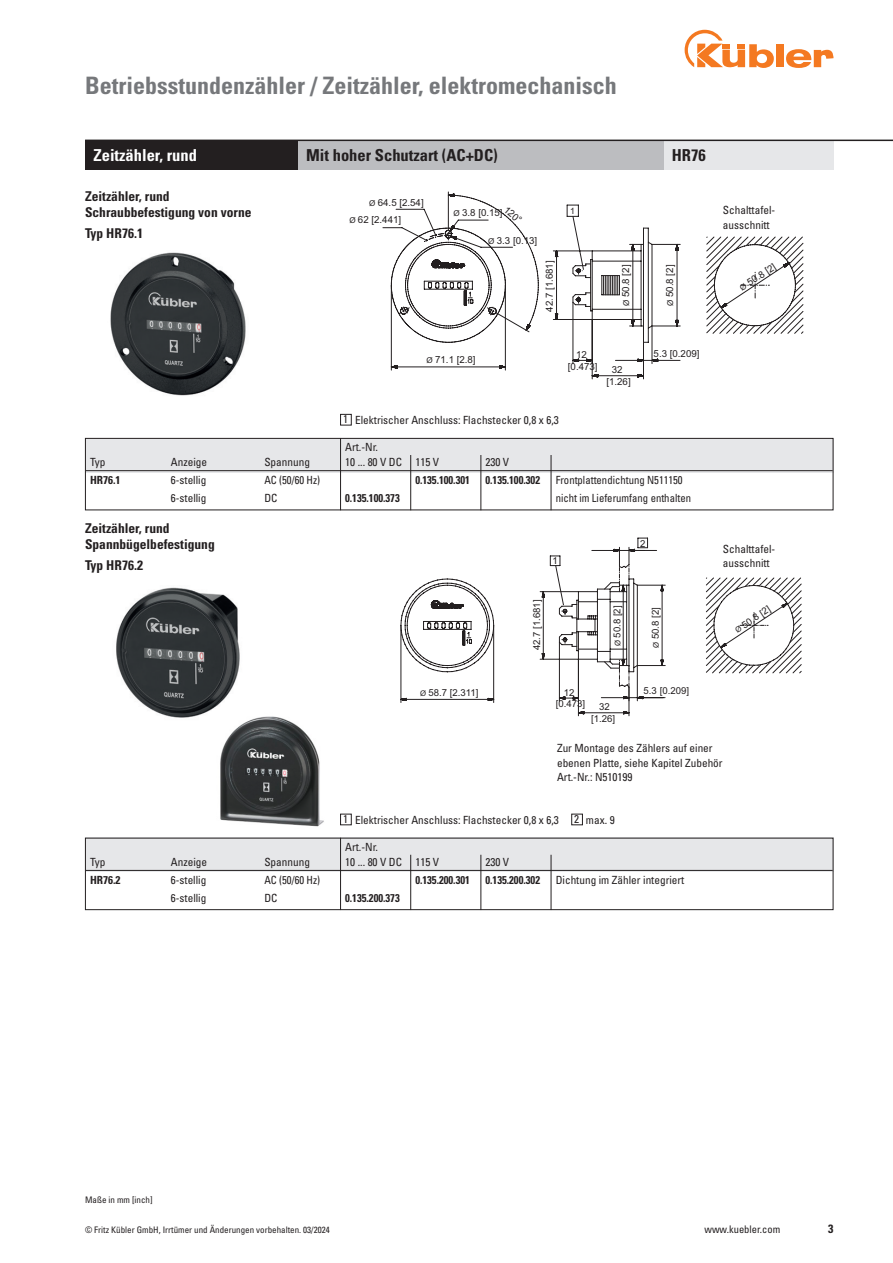
<style>
.page{position:relative;width:893px;height:1263px;background:#fff}
.page>*{position:absolute;margin:0;border:0;box-sizing:border-box;transform-origin:0 0}
.t1{font:700 condensed 24px "Univers LT Std";color:#76787b}
.t2{font:700 condensed 16.5px "Univers LT Std";color:#231f20}
.t3{font:700 condensed 16.5px "Univers LT Std";color:#fff}
.t4{font:700 condensed 13.5px/16.5px "Univers LT Std";color:#231f20}
.t5{font:700 condensed 12px "Univers LT Std";color:#231f20}
.t6{font:condensed 11.25px/14.2px "Univers LT Std";color:#231f20}
.t7{font:700 condensed 11.25px "Univers LT Std";color:#231f20;scale:.95 1}
.t8{font:condensed 11.25px "Univers LT Std";color:#231f20;scale:.95 1}
.t9{font:700 condensed 11.25px "Univers LT Std";color:#231f20}
.t10{font:condensed 10.5px "Univers LT Std";color:#231f20}
.t11{font:9.75px/11.7px "Arial";color:#231f20;text-align:center}
.t12{font:9.6px/11.6px "Arial";color:#231f20;text-align:center}
.t13{font:condensed 9px "Univers LT Std";color:#231f20}
.t14{font:8.7px "Arial";color:#231f20}
.s1{font-size:8.1px}
.s2{font-size:7.8px}
</style>
<div class="page">
<div style="left:776px;top:44px;width:8px;height:23px;background:#f47921"></div>
<svg style="left:786px;top:49px;width:47px;height:19px"></svg>
<svg style="left:685px;top:30px;width:89px;height:38px"></svg>
<img style="left:116px;top:587px;width:124px;height:131px">
<img style="left:110px;top:252px;width:136px;height:144px">
<img style="left:213px;top:710px;width:111px;height:117px">
<svg style="left:706px;top:577px;width:96px;height:96px"></svg>
<svg style="left:401px;top:538px;width:264px;height:178px"></svg>
<svg style="left:706px;top:237px;width:97px;height:97px"></svg>
<svg style="left:383px;top:192px;width:156px;height:178px"></svg>
<svg style="left:553px;top:205px;width:128px;height:174px"></svg>
<div style="left:85px;top:438px;width:748px;height:34px;background:#e6e7e9"></div>
<div style="left:85px;top:838px;width:748px;height:34px;background:#e6e7e9"></div>
<hr style="left:86px;top:470px;width:747px;height:1px;background:#231f20">
<div style="left:85px;top:438px;width:748px;height:72px;border:1px solid #231f20"></div>
<hr style="left:86px;top:870px;width:747px;height:1px;background:#231f20">
<div style="left:85px;top:838px;width:748px;height:72px;border:1px solid #231f20"></div>
<hr style="left:340px;top:438px;width:1px;height:72px;background:#231f20">
<hr style="left:340px;top:838px;width:1px;height:72px;background:#231f20">
<hr style="left:410px;top:455px;width:1px;height:55px;background:#231f20">
<hr style="left:410px;top:855px;width:1px;height:55px;background:#231f20">
<hr style="left:480px;top:455px;width:1px;height:55px;background:#231f20">
<hr style="left:480px;top:855px;width:1px;height:55px;background:#231f20">
<hr style="left:551px;top:455px;width:1px;height:55px;background:#231f20">
<hr style="left:551px;top:855px;width:1px;height:55px;background:#231f20">
<div style="left:340px;top:414px;width:12px;height:11px;border:1px solid #231f20"></div>
<div style="left:340px;top:814px;width:12px;height:11px;border:1px solid #231f20"></div>
<div style="left:571px;top:814px;width:12px;height:11px;border:1px solid #231f20"></div>
<div style="left:85px;top:140px;width:213px;height:30px;background:#231f20"></div>
<div style="left:663px;top:140px;width:170px;height:30px;background:#e6e7e9"></div>
<div style="left:298px;top:140px;width:365px;height:30px;background:#bcbdc0"></div>
<hr style="left:85px;top:140px;width:808px;height:1px;background:#231f20">
<h1 class="t1" style="left:85px;top:71px;width:533px">Betriebsstundenzähler / Zeitzähler, elektromechanisch</h1>
<h2 class="t3" style="left:94px;top:145px;width:105px">Zeitzähler, rund</h2>
<h2 class="t2" style="left:306px;top:145px;width:193px">Mit hoher Schutzart (AC+DC)</h2>
<h2 class="t2" style="left:672px;top:145px;width:35px">HR76</h2>
<p class="t4" style="left:85px;top:188px;width:168px">Zeitzähler, rund<br>Schraubbefestigung von vorne</p>
<p class="t4" style="left:85px;top:225px;width:60px">Typ HR76.1</p>
<p class="t11" style="left:369px;top:196px;width:56px"><span class="s1">Ø</span> 64.5 [2.54]</p>
<p class="t11" style="left:349px;top:214px;width:53px"><span class="s1">Ø</span> 62 [2.441]</p>
<p class="t11" style="left:509px;top:204px;width:22px;rotate:41deg">120°</p>
<p class="t11" style="left:488px;top:234px;width:51px"><span class="s1">Ø</span> 3.3 [0.13]</p>
<p class="t11" style="left:454px;top:207px;width:51px"><span class="s1">Ø</span> 3.8 [0.15]</p>
<p class="t11" style="left:544px;top:312px;width:53px;rotate:-90deg">42.7 [1.681]</p>
<p class="t14" style="left:570px;top:205px;width:6px">1</p>
<p class="t11" style="left:620px;top:306px;width:42px;rotate:-90deg"><span class="s1">Ø</span> 50.8 [2]</p>
<p class="t11" style="left:664px;top:306px;width:42px;rotate:-90deg"><span class="s1">Ø</span> 50.8 [2]</p>
<p class="t11" style="left:427px;top:354px;width:51px"><span class="s1">Ø</span> 71.1 [2.8]</p>
<p class="t11" style="left:568px;top:349px;width:31px">12 [0.473]</p>
<p class="t11" style="left:606px;top:364px;width:26px">32 [1.26]</p>
<p class="t6" style="left:343px;top:413px;width:217px">1 Elektrischer Anschluss: Flachstecker 0,8 x 6,3</p>
<p class="t6" style="left:345px;top:440px;width:34px">Art.-Nr.</p>
<p class="t11" style="left:654px;top:347px;width:47px">5.3 [0.209]</p>
<p class="t6" style="left:90px;top:455px;width:17px">Typ</p>
<p class="t6" style="left:171px;top:455px;width:38px">Anzeige</p>
<p class="t6" style="left:264px;top:455px;width:47px">Spannung</p>
<p class="t6" style="left:345px;top:455px;width:95px">10 ... 80 V DC 115 V</p>
<p class="t6" style="left:485px;top:455px;width:25px">230 V</p>
<p class="t9" style="left:90px;top:473px;width:32px">HR76.1</p>
<p class="t6" style="left:171px;top:473px;width:37px">6-stellig</p>
<p class="t8" style="left:264px;top:473px;width:60px">AC (50/60 Hz)</p>
<p class="t7" style="left:415px;top:473px;width:59px">0.135.100.301</p>
<p class="t7" style="left:485px;top:473px;width:59px">0.135.100.302</p>
<p class="t8" style="left:556px;top:473px;width:135px">Frontplattendichtung N511150</p>
<p class="t6" style="left:171px;top:491px;width:37px">6-stellig</p>
<p class="t6" style="left:264px;top:491px;width:15px">DC</p>
<p class="t7" style="left:345px;top:491px;width:59px">0.135.100.373</p>
<p class="t8" style="left:556px;top:491px;width:144px">nicht im Lieferumfang enthalten</p>
<p class="t4" style="left:85px;top:520px;width:131px">Zeitzähler, rund<br>Spannbügelbefestigung</p>
<p class="t4" style="left:85px;top:557px;width:60px">Typ HR76.2</p>
<p class="t12" style="left:420px;top:687px;width:60px"><span class="s2">Ø</span> 58.7 [2.311]</p>
<p class="t12" style="left:552px;top:555px;width:7px">1</p>
<p class="t12" style="left:640px;top:537px;width:7px">2</p>
<p class="t12" style="left:531px;top:650px;width:52px;rotate:-90deg">42.7 [1.681]</p>
<p class="t12" style="left:611px;top:646px;width:42px;rotate:-90deg"><span class="s2">Ø</span> 50.8 [2]</p>
<p class="t12" style="left:650px;top:647px;width:42px;rotate:-90deg"><span class="s2">Ø</span> 50.8 [2]</p>
<p class="t12" style="left:556px;top:687px;width:31px">12 [0.473]</p>
<p class="t12" style="left:591px;top:701px;width:26px">32 [1.26]</p>
<p class="t12" style="left:644px;top:685px;width:47px">5.3 [0.209]</p>
<p class="t6" style="left:723px;top:203px;width:54px">Schalttafel&shy;ausschnitt</p>
<p class="t11" style="left:737px;top:283px;width:43px;rotate:-33deg"><span class="s1">Ø</span> 50.8 [2]</p>
<p class="t6" style="left:723px;top:542px;width:54px">Schalttafel&shy;ausschnitt</p>
<p class="t12" style="left:733px;top:625px;width:42px;rotate:-33deg"><span class="s2">Ø</span> 50.8 [2]</p>
<p class="t6" style="left:557px;top:741px;width:167px">Zur Montage des Zählers auf einer ebenen Platte, siehe Kapitel Zubehör<br>Art.-Nr.: N510199</p>
<p class="t6" style="left:343px;top:813px;width:217px">1 Elektrischer Anschluss: Flachstecker 0,8 x 6,3</p>
<p class="t6" style="left:574px;top:813px;width:42px">2 max. 9</p>
<p class="t6" style="left:345px;top:840px;width:34px">Art.-Nr.</p>
<p class="t6" style="left:90px;top:854px;width:17px">Typ</p>
<p class="t6" style="left:171px;top:854px;width:38px">Anzeige</p>
<p class="t6" style="left:264px;top:854px;width:47px">Spannung</p>
<p class="t6" style="left:345px;top:854px;width:95px">10 ... 80 V DC 115 V</p>
<p class="t6" style="left:485px;top:854px;width:25px">230 V</p>
<p class="t9" style="left:90px;top:873px;width:32px">HR76.2</p>
<p class="t6" style="left:171px;top:872px;width:37px">6-stellig</p>
<p class="t8" style="left:264px;top:873px;width:60px">AC (50/60 Hz)</p>
<p class="t7" style="left:415px;top:873px;width:59px">0.135.200.301</p>
<p class="t7" style="left:485px;top:873px;width:59px">0.135.200.302</p>
<p class="t6" style="left:556px;top:873px;width:130px">Dichtung im Zähler integriert</p>
<p class="t6" style="left:171px;top:891px;width:37px">6-stellig</p>
<p class="t6" style="left:264px;top:891px;width:15px">DC</p>
<p class="t7" style="left:345px;top:891px;width:59px">0.135.200.373</p>
<p class="t13" style="left:85px;top:1194px;width:69px">Maße in mm [inch]</p>
<p class="t13" style="left:85px;top:1224px;width:246px">© Fritz Kübler GmbH, Irrtümer und Änderungen vorbehalten. 03/2024</p>
<p class="t10" style="left:704px;top:1223px;width:77px">www.kuebler.com</p>
<p class="t5" style="left:828px;top:1221px;width:7px">3</p>
</div>
